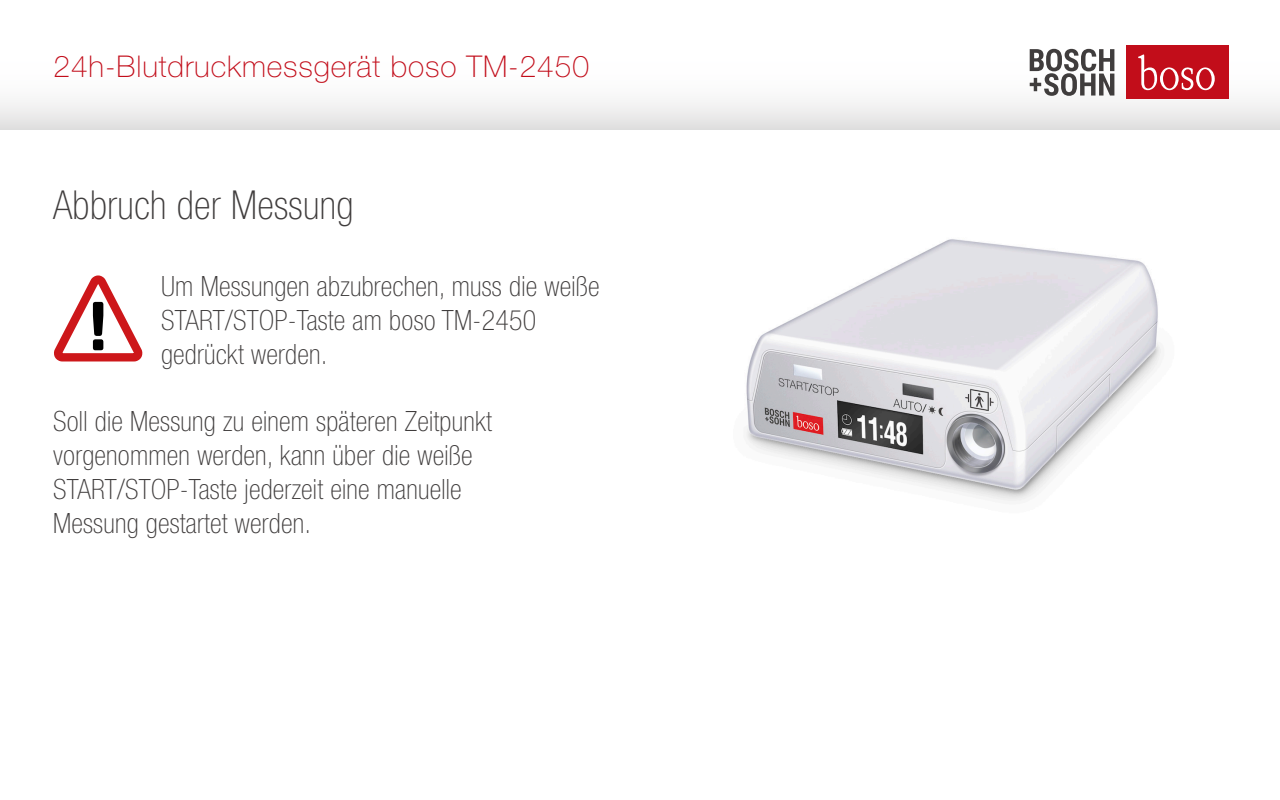
<style>
.page{position:relative;width:1280px;height:800px;background:#fff}
.page>*{position:absolute;margin:0;border:0;box-sizing:border-box;transform-origin:0 0}
.t1{font:100 condensed 40px "Helvetica Neue LT Pro";letter-spacing:.01em;color:#403d3d}
.t2{font:100 30px "Helvetica Neue LT Pro";letter-spacing:.03em;color:#c20d1a}
.t3{font:100 condensed 28px "Helvetica Neue LT Pro";letter-spacing:.01em;color:#403d3d}
</style>
<div class="page">
<div style="left:0;top:21px;width:1280px;height:109px;background:linear-gradient(to bottom,#fff,#ebebeb)"></div>
<svg style="left:1030px;top:49px;width:84px;height:47px"></svg>
<div style="left:1127px;top:46px;width:102px;height:53px;background:#c20d1a"></div>
<svg style="left:1138px;top:54px;width:77px;height:37px"></svg>
<img style="left:746px;top:239px;width:415px;height:262px">
<svg style="left:54px;top:275px;width:89px;height:87px"></svg>
<p class="t2" style="left:54px;top:50px;width:537px">24h-Blutdruckmessgerät boso TM-2450</p>
<p class="t1" style="left:53px;top:183px;width:302px">Abbruch der Messung</p>
<p class="t3" style="left:161px;top:270px;width:440px">Um Messungen abzubrechen, muss die weiße</p>
<p class="t3" style="left:161px;top:304px;width:377px">START/STOP-Taste am boso TM-2450</p>
<p class="t3" style="left:161px;top:338px;width:168px">gedrückt werden.</p>
<p class="t3" style="left:53px;top:405px;width:441px">Soll die Messung zu einem späteren Zeitpunkt</p>
<p class="t3" style="left:53px;top:439px;width:421px">vorgenommen werden, kann über die weiße</p>
<p class="t3" style="left:53px;top:473px;width:410px">START/STOP-Taste jederzeit eine manuelle</p>
<p class="t3" style="left:53px;top:507px;width:260px">Messung gestartet werden.</p>
</div>
